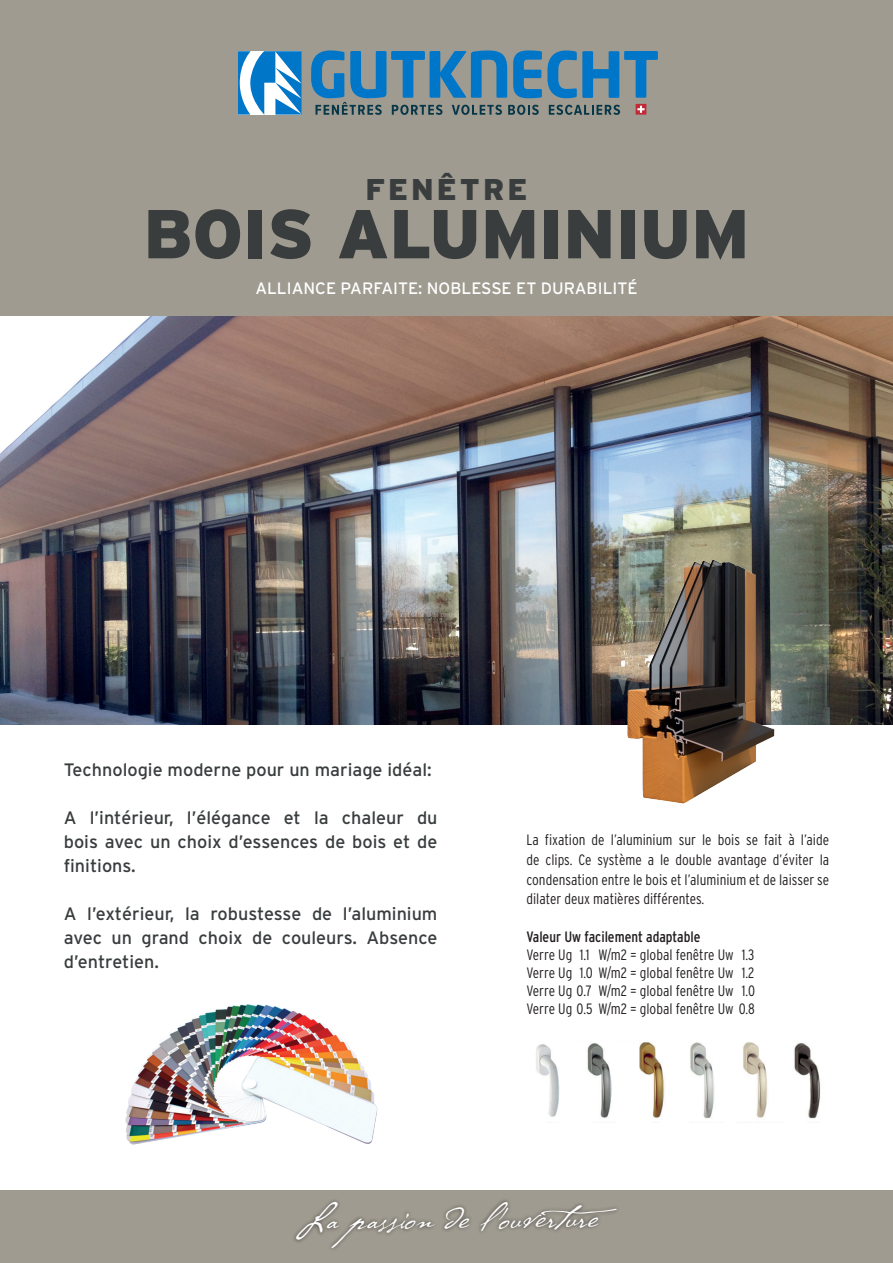
<style>
.page{position:relative;width:893px;height:1263px;background:#fff}
.page>*{position:absolute;margin:0;border:0;box-sizing:border-box;transform-origin:0 0}
.Titre_chapitre{font:900 69px "Interstate";color:#393d3e}
.t1{font:36px "P22 Cezanne Pro";letter-spacing:.02em;color:#fff}
.Titre_chapitre-2{font:900 30px "Interstate";letter-spacing:.1em;color:#393d3e}
.t2{font:18px/24px "Interstate";color:#393d3e;text-align:justify}
.description{font:16.5px "Interstate";color:#fff}
.t3{font:300 15px/19.5px "Interstate Condensed";color:#231f20;text-align:justify}
.t4{font:15px "Interstate Condensed";color:#231f20}
</style>
<div class="page">
<div style="left:0;top:0;width:893px;height:421px;background:#9f9b90"></div>
<svg style="left:238px;top:51px;width:63px;height:64px;background:#6eb1df"></svg>
<svg style="left:311px;top:50px;width:347px;height:65px"></svg>
<div style="left:0;top:1191px;width:893px;height:72px;background:#9f9b90"></div>
<div style="left:292px;top:1197px;width:329px;height:55px;background:#231f20;opacity:.75"></div>
<img style="left:0;top:316px;width:893px;height:408px">
<img style="left:125px;top:1004px;width:253px;height:141px">
<img style="left:606px;top:549px;width:191px;height:255px">
<img style="left:536px;top:1042px;width:284px;height:77px">
<p class="Titre_chapitre-2" style="left:365px;top:172px;width:164px">FENÊTRE</p>
<p class="Titre_chapitre" style="left:144px;top:195px;width:607px">BOIS ALUMINIUM</p>
<p class="description" style="left:255px;top:279px;width:384px">ALLIANCE PARFAITE: NOBLESSE ET DURABILITÉ</p>
<p class="t2" style="left:64px;top:757px;width:369px">Technologie moderne pour un mariage idéal:</p>
<p class="t2" style="left:64px;top:805px;width:375px">A l’intérieur, l’élégance et la chaleur du bois avec un choix d’essences de bois et de finitions.</p>
<p class="t2" style="left:64px;top:901px;width:375px">A l’extérieur, la robustesse de l’aluminium avec un grand choix de couleurs. Absence d’entretien.</p>
<p class="t3" style="left:526px;top:830px;width:304px">La fixation de l’aluminium sur le bois se fait à l’aide de clips. Ce système a le double avantage d’éviter la condensation entre le bois et l’aluminium et de laisser se dilater deux matières différentes.</p>
<p class="t4" style="left:526px;top:928px;width:176px">Valeur Uw facilement adaptable</p>
<p class="t3" style="left:526px;top:944px;width:230px">Verre Ug 1.1 W/m2 = global fenêtre Uw 1.3</p>
<p class="t3" style="left:526px;top:962px;width:229px">Verre Ug 1.0 W/m2 = global fenêtre Uw 1.2</p>
<p class="t3" style="left:526px;top:980px;width:230px">Verre Ug 0.7 W/m2 = global fenêtre Uw 1.0</p>
<p class="t3" style="left:526px;top:998px;width:230px">Verre Ug 0.5 W/m2 = global fenêtre Uw 0.8</p>
<h2 class="t1" style="left:295px;top:1193px;width:339px">La passion de l’ouverture</h2>
</div>
